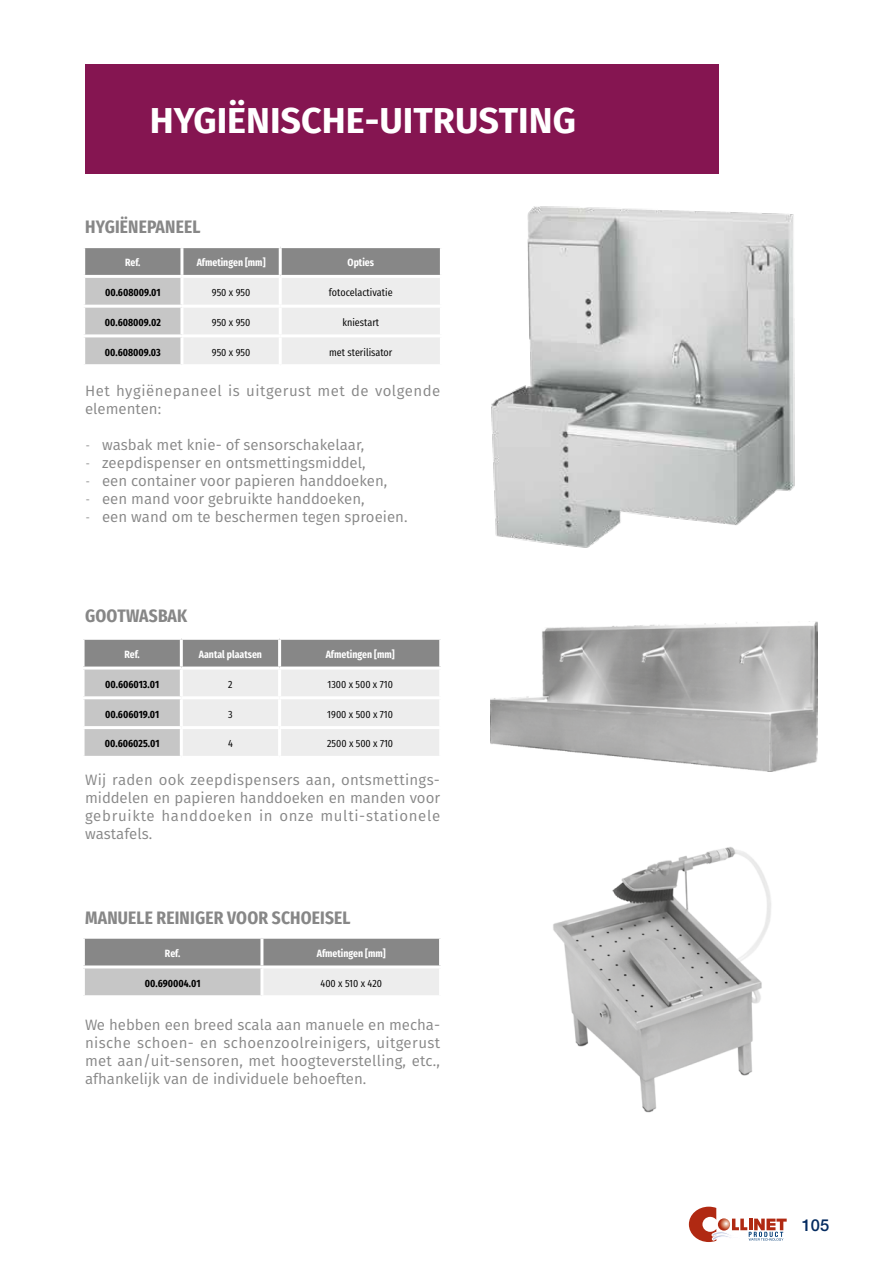
<style>
.page{position:relative;width:893px;height:1263px;background:#fff}
.page>*{position:absolute;margin:0;border:0;box-sizing:border-box;transform-origin:0 0}
.t1{font:700 36px "Fira Sans";color:#fff}
.t2{font:700 18px "Fira Sans Condensed";letter-spacing:.01em;color:#878787}
.t3{font:500 16.5px "Helvetica Neue LT Std";color:#042b60}
.t4{font:15px/18px "Fira Sans";color:#878787;text-align:justify}
.t5{font:15px/18px "Fira Sans";letter-spacing:.035em;color:#878787}
.t6{font:10.5px "Fira Sans Condensed";color:#000}
.t7{font:700 10.5px "Fira Sans Condensed";color:#000;scale:.96 1}
.t8{font:700 10.5px "Fira Sans Condensed";color:#fff;scale:.96 1}
.s1{font-family:"EFN Bureau"}
</style>
<div class="page">
<div style="left:85px;top:64px;width:634px;height:110px;background:#851551"></div>
<img style="left:491px;top:206px;width:304px;height:342px">
<img style="left:490px;top:622px;width:328px;height:149px">
<img style="left:553px;top:847px;width:218px;height:266px">
<svg style="left:85px;top:248px;width:355px;height:116px;background:#cbcbcb"></svg>
<hr style="left:279px;top:278px;width:3px;height:27px;background:#fff">
<hr style="left:82px;top:305px;width:100px;height:3px;background:#fff">
<hr style="left:182px;top:305px;width:98px;height:3px;background:#fff">
<hr style="left:280px;top:305px;width:163px;height:3px;background:#fff">
<hr style="left:279px;top:308px;width:3px;height:26px;background:#fff">
<hr style="left:82px;top:334px;width:100px;height:3px;background:#fff">
<hr style="left:182px;top:334px;width:98px;height:3px;background:#fff">
<hr style="left:280px;top:334px;width:163px;height:3px;background:#fff">
<hr style="left:279px;top:337px;width:3px;height:27px;background:#fff">
<hr style="left:180px;top:278px;width:3px;height:27px;background:#fff">
<hr style="left:180px;top:308px;width:3px;height:26px;background:#fff">
<hr style="left:180px;top:337px;width:3px;height:27px;background:#fff">
<hr style="left:180px;top:248px;width:3px;height:27px;background:#fff">
<hr style="left:82px;top:275px;width:100px;height:3px;background:#fff">
<hr style="left:182px;top:275px;width:98px;height:3px;background:#fff">
<hr style="left:280px;top:275px;width:163px;height:3px;background:#fff">
<hr style="left:279px;top:248px;width:3px;height:27px;background:#fff">
<svg style="left:85px;top:640px;width:354px;height:116px;background:#ccc"></svg>
<hr style="left:278px;top:669px;width:3px;height:27px;background:#fff">
<hr style="left:82px;top:696px;width:99px;height:3px;background:#fff">
<hr style="left:181px;top:696px;width:99px;height:3px;background:#fff">
<hr style="left:280px;top:696px;width:162px;height:3px;background:#fff">
<hr style="left:278px;top:699px;width:3px;height:27px;background:#fff">
<hr style="left:82px;top:726px;width:99px;height:3px;background:#fff">
<hr style="left:181px;top:726px;width:99px;height:3px;background:#fff">
<hr style="left:280px;top:726px;width:162px;height:3px;background:#fff">
<hr style="left:278px;top:729px;width:3px;height:27px;background:#fff">
<hr style="left:180px;top:669px;width:3px;height:27px;background:#fff">
<hr style="left:180px;top:699px;width:3px;height:27px;background:#fff">
<hr style="left:180px;top:729px;width:3px;height:27px;background:#fff">
<hr style="left:180px;top:640px;width:3px;height:26px;background:#fff">
<hr style="left:82px;top:666px;width:99px;height:3px;background:#fff">
<hr style="left:181px;top:666px;width:99px;height:3px;background:#fff">
<hr style="left:280px;top:666px;width:162px;height:3px;background:#fff">
<hr style="left:278px;top:640px;width:3px;height:26px;background:#fff">
<div style="left:85px;top:939px;width:354px;height:26px;background:#878787"></div>
<div style="left:83px;top:967px;width:179px;height:30px;background:#c6c6c6"></div>
<div style="left:262px;top:967px;width:179px;height:30px;background:#ededed"></div>
<hr style="left:82px;top:968px;width:3px;height:27px;background:#fff">
<hr style="left:439px;top:968px;width:3px;height:27px;background:#fff">
<hr style="left:82px;top:995px;width:180px;height:3px;background:#fff">
<hr style="left:262px;top:995px;width:180px;height:3px;background:#fff">
<hr style="left:260px;top:968px;width:3px;height:27px;background:#fff">
<hr style="left:260px;top:939px;width:3px;height:26px;background:#fff">
<hr style="left:82px;top:965px;width:180px;height:3px;background:#fff">
<hr style="left:262px;top:965px;width:180px;height:3px;background:#fff">
<svg style="left:689px;top:1207px;width:98px;height:35px"></svg>
<h1 class="t1" style="left:150px;top:95px;width:428px">HYGIËNISCHE-UITRUSTING</h1>
<p class="t2" style="left:85px;top:210px;width:117px">HYGIËNEPANEEL</p>
<p class="t8" style="left:125px;top:253px;width:18px">Ref.</p>
<p class="t8" style="left:197px;top:253px;width:73px">Afmetingen [mm]</p>
<p class="t8" style="left:348px;top:253px;width:29px">Opties</p>
<p class="t7" style="left:105px;top:283px;width:59px">00.608009.01</p>
<p class="t6" style="left:212px;top:283px;width:40px">950 x 950</p>
<p class="t6" style="left:329px;top:283px;width:65px">fotocelactivatie</p>
<p class="t7" style="left:105px;top:313px;width:60px">00.608009.02</p>
<p class="t6" style="left:212px;top:313px;width:40px">950 x 950</p>
<p class="t6" style="left:342px;top:313px;width:38px">kniestart</p>
<p class="t7" style="left:105px;top:342px;width:60px">00.608009.03</p>
<p class="t6" style="left:212px;top:342px;width:40px">950 x 950</p>
<p class="t6" style="left:329px;top:342px;width:65px">met sterilisator</p>
<p class="t5" style="left:85px;top:382px;width:357px">Het hygiënepaneel is uitgerust met de volgende elementen:</p>
<p class="t4" style="left:85px;top:436px;width:281px"><span class="s1">-</span> wasbak met knie- of sensorschakelaar,</p>
<p class="t4" style="left:85px;top:454px;width:282px"><span class="s1">-</span> zeepdispenser en ontsmettingsmiddel,</p>
<p class="t4" style="left:85px;top:472px;width:304px"><span class="s1">-</span> een container voor papieren handdoeken,</p>
<p class="t4" style="left:85px;top:490px;width:281px"><span class="s1">-</span> een mand voor gebruikte handdoeken,</p>
<p class="t4" style="left:85px;top:508px;width:324px"><span class="s1">-</span> een wand om te beschermen tegen sproeien.</p>
<p class="t2" style="left:85px;top:599px;width:104px">GOOTWASBAK</p>
<p class="t8" style="left:124px;top:645px;width:18px">Ref.</p>
<p class="t8" style="left:199px;top:645px;width:67px">Aantal plaatsen</p>
<p class="t8" style="left:326px;top:645px;width:73px">Afmetingen [mm]</p>
<p class="t7" style="left:105px;top:674px;width:58px">00.606013.01</p>
<p class="t6" style="left:228px;top:674px;width:6px">2</p>
<p class="t6" style="left:327px;top:674px;width:67px">1300 x 500 x 710</p>
<p class="t7" style="left:105px;top:704px;width:58px">00.606019.01</p>
<p class="t6" style="left:228px;top:704px;width:6px">3</p>
<p class="t6" style="left:327px;top:704px;width:67px">1900 x 500 x 710</p>
<p class="t7" style="left:105px;top:734px;width:58px">00.606025.01</p>
<p class="t6" style="left:228px;top:734px;width:6px">4</p>
<p class="t6" style="left:327px;top:734px;width:68px">2500 x 500 x 710</p>
<p class="t4" style="left:85px;top:771px;width:357px">Wij raden ook zeepdispensers aan, ontsmettings&shy;middelen en papieren handdoeken en manden voor gebruikte handdoeken in onze multi-stationele wastafels.</p>
<p class="t2" style="left:85px;top:901px;width:267px">MANUELE REINIGER VOOR SCHOEISEL</p>
<p class="t8" style="left:165px;top:944px;width:18px">Ref.</p>
<p class="t8" style="left:317px;top:944px;width:73px">Afmetingen [mm]</p>
<p class="t7" style="left:145px;top:973px;width:59px">00.690004.01</p>
<p class="t6" style="left:321px;top:973px;width:63px">400 x 510 x 420</p>
<p class="t4" style="left:85px;top:1016px;width:357px">We hebben een breed scala aan manuele en mecha&shy;nische schoen- en schoenzoolreinigers, uitgerust met aan/uit-sensoren, met hoogteverstelling, etc., afhankelijk van de individuele behoeften.</p>
<p class="t3" style="left:802px;top:1215px;width:29px">105</p>
</div>
